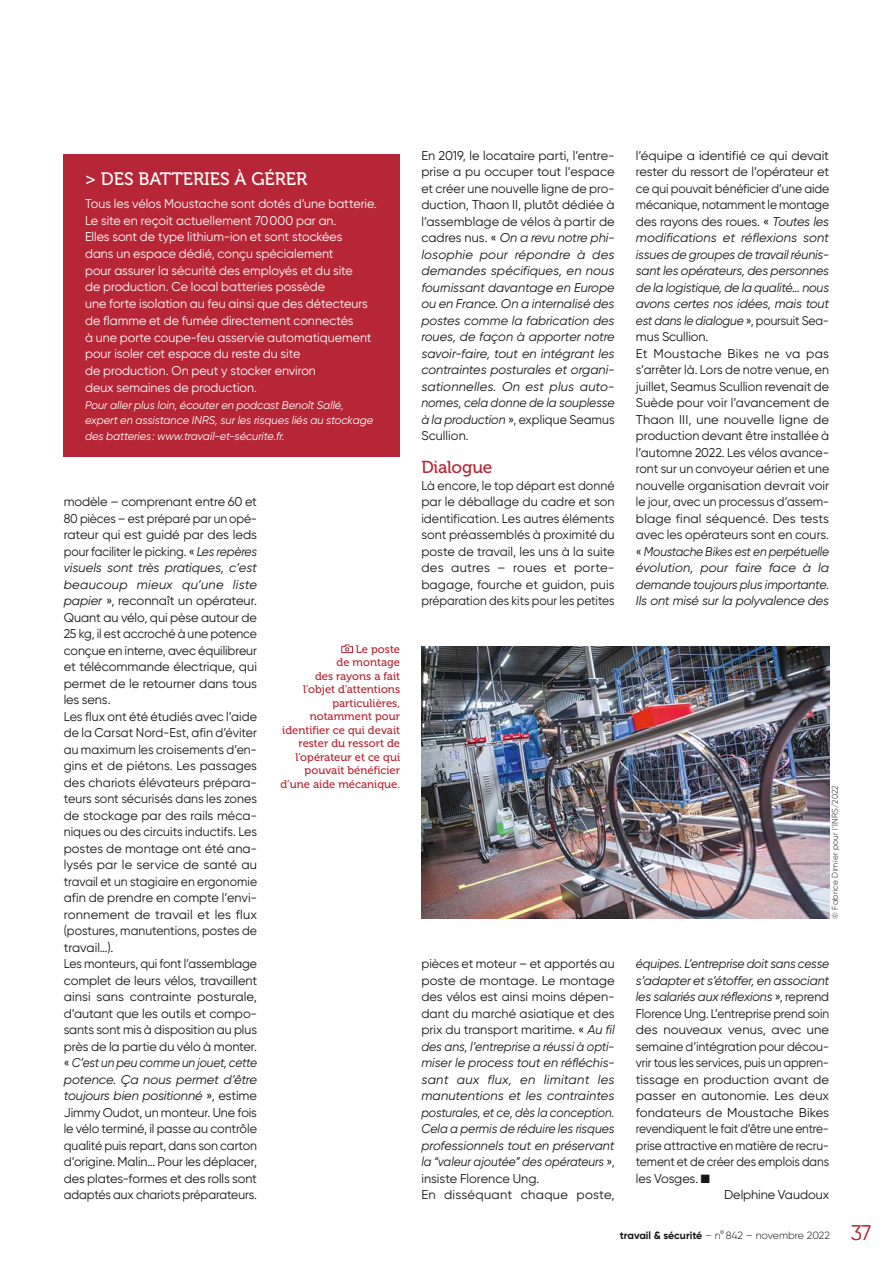
<style>
.page{position:relative;width:893px;height:1263px;background:#fff}
.page>*{position:absolute;margin:0;border:0;box-sizing:border-box;transform-origin:0 0}
.t1{font:18px "Museo 500";color:#fff}
.t2{font:17.25px "Museo 500";letter-spacing:-.01em;color:#b62636}
.t3{font:12.75px/16.5px "Gilroy";letter-spacing:-.005em;color:#151616}
.t4{font:italic 12.75px/16.5px "Gilroy";letter-spacing:-.01em;color:#151616;text-align:justify}
.t5{font:12.75px/16.6px "Gilroy";color:#fff}
.t6{font:12.75px "Gilroy";letter-spacing:-.005em;color:#151616;scale:.94 1}
.t7{font:12.75px "Gilroy";letter-spacing:-.005em;color:#151616;scale:.95 1}
.t8{font:italic 12.75px "Gilroy";letter-spacing:-.01em;color:#151616;scale:.95 1}
.t9{font:11.25px/13.5px "Museo 500";color:#b62636;text-align:right}
.t10{font:italic 11.25px/15.1px "Gilroy";color:#fff}
.t11{font:300 10.5px "Gilroy";letter-spacing:-.005em;color:#151616}
.t12{font:300 8.25px "Gilroy";letter-spacing:.025em;color:#151616}
.s1{font-style:italic}
.s2{font-style:normal}
.s3{font-weight:700}
.s4{font-size:21px;color:#b62636}
</style>
<div class="page">
<div style="left:64px;top:154px;width:336px;height:303px;background:#b62636"></div>
<img style="left:421px;top:647px;width:409px;height:272px">
<svg style="left:341px;top:644px;width:12px;height:9px"></svg>
<h1 class="t1" style="left:85px;top:172px;width:224px">&gt; DES BATTERIES À GÉRER</h1>
<p class="t5" style="left:85px;top:196px;width:294px">Tous les vélos Moustache sont dotés d’une batterie.<br>Le site en reçoit actuellement 70000 par an.<br>Elles sont de type lithium-ion et sont stockées<br>dans un espace dédié, conçu spécialement<br>pour assurer la sécurité des employés et du site<br>de production. Ce local batteries possède<br>une forte isolation au feu ainsi que des détecteurs de flamme et de fumée directement connectés<br>à une porte coupe-feu asservie automatiquement pour isoler cet espace du reste du site<br>de production. On peut y stocker environ<br>deux semaines de production.</p>
<p class="t10" style="left:85px;top:399px;width:290px">Pour aller plus loin, écouter en podcast Benoît Sallé, expert en assistance INRS, sur les risques liés au stockage des batteries: www.travail-et-sécurite.fr.</p>
<p class="t3" style="left:64px;top:494px;width:195px">modèle – comprenant entre 60 et 80 pièces – est préparé par un opé&shy;rateur qui est guidé par des leds pour faciliter le picking. « <span class="s1">Les repères visuels sont très pratiques, c’est beaucoup mieux qu’une liste papier</span> », reconnaît un opérateur.<br>Quant au vélo, qui pèse autour de 25 kg, il est accroché à une potence conçue en interne, avec équilibreur et télécommande électrique, qui permet de le retourner dans tous les sens.<br>Les flux ont été étudiés avec l’aide de la Carsat Nord-Est, afin d’éviter au maximum les croisements d’en&shy;gins et de piétons. Les passages des chariots élévateurs prépara&shy;teurs sont sécurisés dans les zones de stockage par des rails méca&shy;niques ou des circuits inductifs. Les postes de montage ont été ana&shy;lysés par le service de santé au travail et un stagiaire en ergonomie afin de prendre en compte l’envi&shy;ronnement de travail et les flux (postures, manutentions, postes de travail…).<br>Les monteurs, qui font l’assemblage complet de leurs vélos, travaillent ainsi sans contrainte posturale, d’autant que les outils et compo&shy;sants sont mis à disposition au plus près de la partie du vélo à monter. « <span class="s1">C’est un peu comme un jouet, cette potence. Ça nous permet d’être toujours bien positionné</span> », estime Jimmy Oudot, un monteur. Une fois le vélo terminé, il passe au contrôle qualité puis repart, dans son carton d’origine. Malin… Pour les déplacer, des plates-formes et des rolls sont adaptés aux chariots préparateurs.</p>
<p class="t9" style="left:280px;top:643px;width:121px">Le poste<br>de montage<br>des rayons a fait l'objet d'attentions particulières, notamment pour identifier ce qui devait rester du ressort de l’opérateur et ce qui pouvait bénéficier d’une aide mécanique.</p>
<p class="t4" style="left:421px;top:148px;width:195px"><span class="s2">En 2019, le locataire parti, l’entre&shy;prise a pu occuper tout l’espace et créer une nouvelle ligne de pro&shy;duction, Thaon II, plutôt dédiée à l’assemblage de vélos à partir de cadres nus. «</span> On a revu notre phi&shy;losophie pour répondre à des demandes spécifiques, en nous fournissant davantage en Europe ou en France. On a internalisé des postes comme la fabrication des roues, de façon à apporter notre savoir-faire, tout en intégrant les contraintes posturales et organi&shy;sationnelles. On est plus auto&shy;nomes, cela donne de la souplesse à la production <span class="s2">», explique Seamus Scullion.</span></p>
<h2 class="t2" style="left:421px;top:461px;width:73px">Dialogue</h2>
<p class="t3" style="left:421px;top:478px;width:195px;text-align:justify">Là encore, le top départ est donné par le déballage du cadre et son identification. Les autres éléments sont préassemblés à proximité du poste de travail, les uns à la suite des autres – roues et porte&shy;bagage, fourche et guidon, puis préparation des kits pour les petites</p>
<p class="t3" style="left:636px;top:148px;width:195px">l’équipe a identifié ce qui devait rester du ressort de l’opérateur et ce qui pouvait bénéficier d’une aide mécanique, notamment le montage des rayons des roues. « <span class="s1">Toutes les modifications et réflexions sont issues de groupes de travail réunis&shy;sant les opérateurs, des personnes de la logistique, de la qualité… nous avons certes nos idées, mais tout est dans le dialogue</span> », poursuit Sea&shy;mus Scullion.<br>Et Moustache Bikes ne va pas s’arrêter là. Lors de notre venue, en juillet, Seamus Scullion revenait de Suède pour voir l’avancement de Thaon III, une nouvelle ligne de production devant être installée à l’automne 2022. Les vélos avance&shy;ront sur un convoyeur aérien et une nouvelle organisation devrait voir le jour, avec un processus d’assem&shy;blage final séquencé. Des tests avec les opérateurs sont en cours. « <span class="s1">Moustache Bikes est en perpétuelle évolution, pour faire face à la demande toujours plus importante.<br>Ils ont misé sur la polyvalence des</span></p>
<p class="t4" style="left:421px;top:957px;width:195px;text-align:left"><span class="s2">pièces et moteur – et apportés au poste de montage. Le montage des vélos est ainsi moins dépen&shy;dant du marché asiatique et des prix du transport maritime. «</span> Au fil des ans, l’entreprise a réussi à opti&shy;miser le process tout en réfléchis&shy;sant aux flux, en limitant les manutentions et les contraintes posturales, et ce, dès la conception.<br>Cela a permis de réduire les risques professionnels tout en préservant la “valeur ajoutée” des opérateurs <span class="s2">», insiste Florence Ung.<br>En disséquant chaque poste,</span></p>
<p class="t12" style="left:831px;top:919px;width:135px;rotate:-90deg">© Fabrice Dimier pour l’INRS/2022</p>
<p class="t8" style="left:636px;top:959px;width:205px">équipes. L’entreprise doit sans cesse</p>
<p class="t4" style="left:636px;top:973px;width:195px">s’adapter et s’étoffer, en associant</p>
<p class="t4" style="left:636px;top:990px;width:195px">les salariés aux réflexions <span class="s2">», reprend</span></p>
<p class="t7" style="left:636px;top:1007px;width:205px">Florence Ung. L’entreprise prend soin</p>
<p class="t3" style="left:636px;top:1022px;width:195px">des nouveaux venus, avec une</p>
<p class="t3" style="left:636px;top:1039px;width:195px">semaine d’intégration pour décou-</p>
<p class="t6" style="left:636px;top:1057px;width:207px">vrir tous les services, puis un appren-</p>
<p class="t3" style="left:636px;top:1072px;width:195px">tissage en production avant de</p>
<p class="t3" style="left:636px;top:1088px;width:195px">passer en autonomie. Les deux</p>
<p class="t3" style="left:636px;top:1105px;width:195px">fondateurs de Moustache Bikes</p>
<p class="t6" style="left:636px;top:1123px;width:207px">revendiquent le fait d’être une entre-</p>
<p class="t7" style="left:636px;top:1139px;width:205px">prise attractive en matière de recru-</p>
<p class="t6" style="left:636px;top:1156px;width:207px">tement et de créer des emplois dans</p>
<p class="t3" style="left:636px;top:1171px;width:76px">les Vosges. ■</p>
<p class="t3" style="left:724px;top:1187px;width:107px">Delphine Vaudoux</p>
<p class="t11" style="left:620px;top:1231px;width:253px"><span class="s3">travail &amp; sécurité</span> – n°842 – novembre 2022 <span class="s4">37</span></p>
</div>
